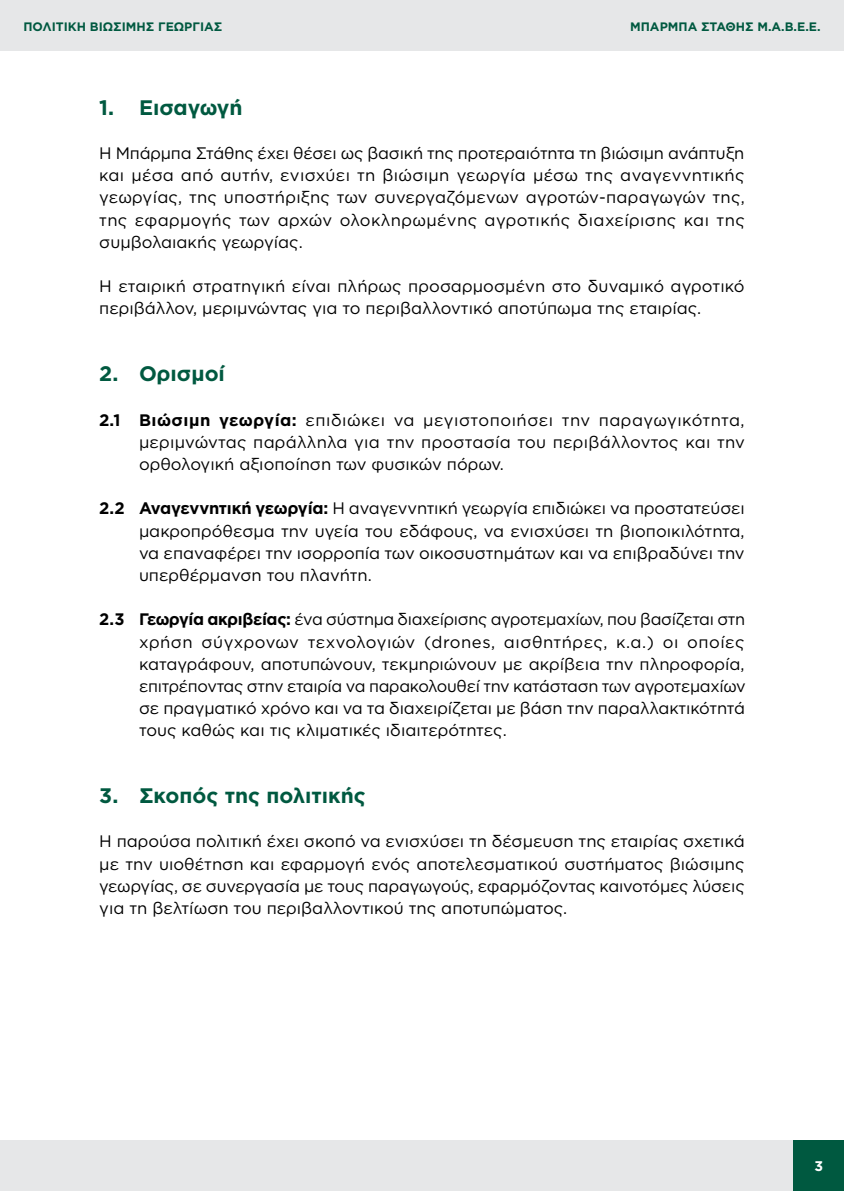
<style>
.page{position:relative;width:844px;height:1191px;background:#fff}
.page>*{position:absolute;margin:0;border:0;box-sizing:border-box;transform-origin:0 0}
.t1{font:700 21px "Gotham Greek";color:#005940}
.t2{font:16.62px/22.2px "Gotham Greek";color:#000;text-align:justify}
.t3{font:700 14px "Gotham Greek";color:#fff}
.t4{font:700 12.25px "Gotham Greek";color:#005940}
.s1{font-weight:700}
</style>
<div class="page">
<div style="left:0;top:0;width:843px;height:50px;background:#e6e7e8"></div>
<div style="left:0;top:1140px;width:843px;height:51px;background:#e6e7e8"></div>
<div style="left:793px;top:1140px;width:50px;height:51px;background:#005940"></div>
<p class="t4" style="left:23px;top:19px;width:200px">ΠΟΛΙΤΙΚΗ ΒΙΩΣΙΜΗΣ ΓΕΩΡΓΙΑΣ</p>
<p class="t4" style="left:630px;top:19px;width:192px">ΜΠΆΡΜΠΑ ΣΤΆΘΗΣ Μ.Α.Β.Ε.Ε.</p>
<p class="t1" style="left:99px;top:95px;width:145px">1. Εισαγωγή</p>
<p class="t2" style="left:99px;top:142px;width:646px">H Μπάρμπα Στάθης έχει θέσει ως βασική της προτεραιότητα τη βιώσιμη ανάπτυξη και μέσα από αυτήν, ενισχύει τη βιώσιμη γεωργία μέσω της αναγεννητικής γεωργίας, της υποστήριξης των συνεργαζόμενων αγροτών-παραγωγών της, της εφαρμογής των αρχών ολοκληρωμένης αγροτικής διαχείρισης και της συμβολαιακής γεωργίας.</p>
<p class="t2" style="left:99px;top:275px;width:646px">Η εταιρική στρατηγική είναι πλήρως προσαρμοσμένη στο δυναμικό αγροτικό περιβάλλον, μεριμνώντας για το περιβαλλοντικό αποτύπωμα της εταιρίας.</p>
<p class="t1" style="left:99px;top:361px;width:127px">2. Ορισμοί</p>
<p class="t2" style="left:139px;top:408px;width:607px;text-indent:-40px"><span class="s1">2.1 Βιώσιμη γεωργία:</span> επιδιώκει να μεγιστοποιήσει την παραγωγικότητα, μεριμνώντας παράλληλα για την προστασία του περιβάλλοντος και την ορθολογική αξιοποίηση των φυσικών πόρων.</p>
<p class="t2" style="left:139px;top:497px;width:607px;text-indent:-40px"><span class="s1">2.2 Αναγεννητική γεωργία:</span> Η αναγεννητική γεωργία επιδιώκει να προστατεύσει μακροπρόθεσμα την υγεία του εδάφους, να ενισχύσει τη βιοποικιλότητα, να επαναφέρει την ισορροπία των οικοσυστημάτων και να επιβραδύνει την υπερθέρμανση του πλανήτη.</p>
<p class="t2" style="left:139px;top:608px;width:608px;text-indent:-40px"><span class="s1">2.3 Γεωργία ακριβείας:</span> ένα σύστημα διαχείρισης αγροτεμαχίων, που βασίζεται στη χρήση σύγχρονων τεχνολογιών (drones, αισθητήρες, κ.α.) οι οποίες καταγράφουν, αποτυπώνουν, τεκμηριώνουν με ακρίβεια την πληροφορία, επιτρέποντας στην εταιρία να παρακολουθεί την κατάσταση των αγροτεμαχίων σε πραγματικό χρόνο και να τα διαχειρίζεται με βάση την παραλλακτικότητά τους καθώς και τις κλιματικές ιδιαιτερότητες.</p>
<p class="t1" style="left:99px;top:783px;width:268px">3. Σκοπός της πολιτικής</p>
<p class="t2" style="left:99px;top:830px;width:646px">Η παρούσα πολιτική έχει σκοπό να ενισχύσει τη δέσμευση της εταιρίας σχετικά με την υιοθέτηση και εφαρμογή ενός αποτελεσματικού συστήματος βιώσιμης γεωργίας, σε συνεργασία με τους παραγωγούς, εφαρμόζοντας καινοτόμες λύσεις για τη βελτίωση του περιβαλλοντικού της αποτυπώματος.</p>
<p class="t3" style="left:814px;top:1157px;width:10px">3</p>
</div>
